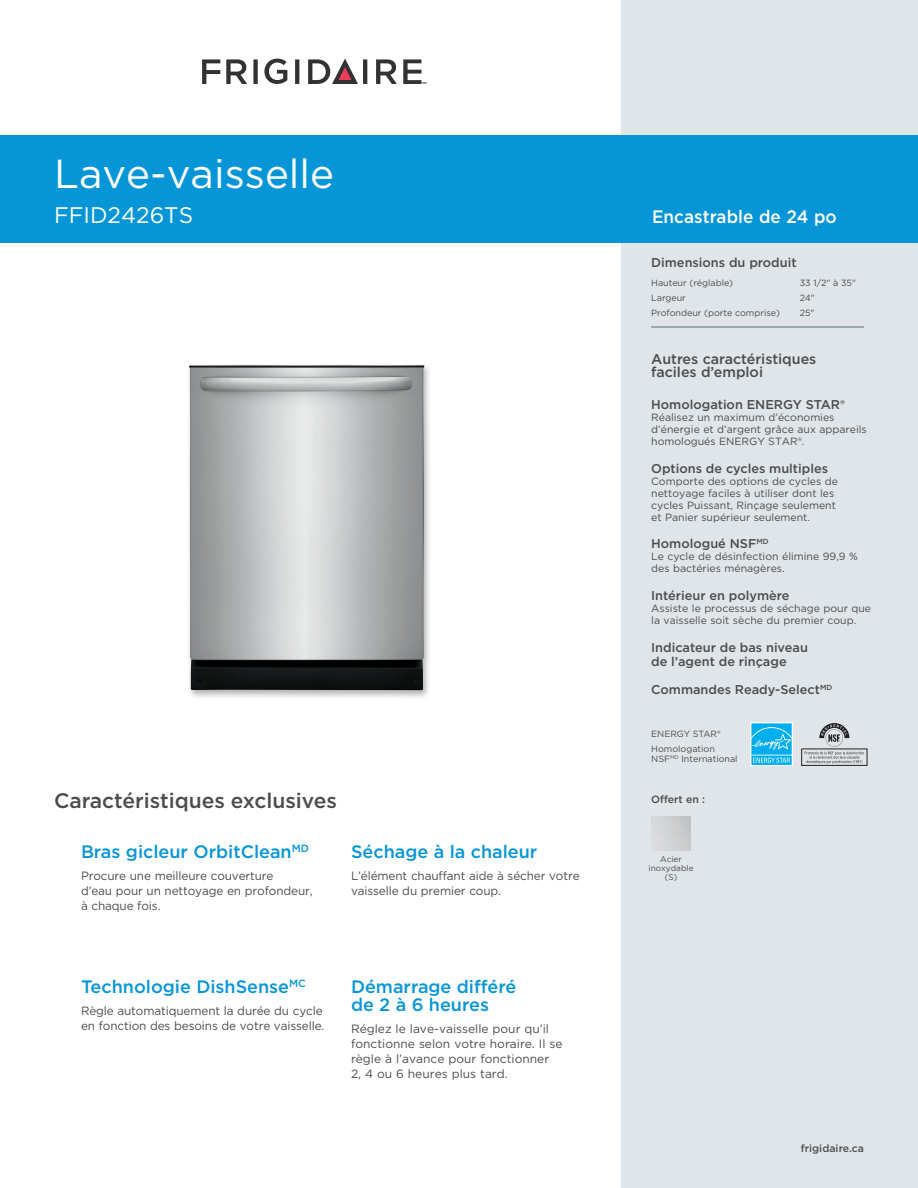
<style>
.page{position:relative;width:918px;height:1188px;background:#fff}
.page>*{position:absolute;margin:0;border:0;box-sizing:border-box;transform-origin:0 0}
.t1{font:40.5px "Gotham";color:#fff}
.t2{font:22.5px "Gotham";color:#fff}
.t3{font:500 21px "Gotham";color:#4b4c4d}
.t4{font:500 18px/18px "Gotham";color:#0696d7}
.t5{font:500 18px "Gotham";color:#fff;scale:.95 1}
.t6{font:500 14.25px/13.5px "Gotham";color:#4b4c4d}
.t7{font:500 12.75px/14.2px "Gotham";color:#4b4c4d}
.t8{font:12px/15px "Gotham";letter-spacing:-.01em;color:#4b4c4d}
.t9{font:10.5px/12px "Gotham";color:#4b4c4d}
.t10{font:500 10.5px "Gotham";letter-spacing:.005em;color:#4b4c4d}
.t11{font:9px/14.5px "Gotham";color:#4b4c4d}
.t12{font:8.25px/9px "Gotham";color:#4b4c4d;text-align:center}
</style>
<div class="page">
<div style="left:621px;top:0;width:297px;height:1188px;background:#dfe5e9"></div>
<svg style="left:264px;top:59px;width:23px;height:25px"></svg>
<svg style="left:202px;top:59px;width:18px;height:25px"></svg>
<svg style="left:226px;top:59px;width:21px;height:25px"></svg>
<svg style="left:253px;top:59px;width:5px;height:25px"></svg>
<svg style="left:295px;top:59px;width:4px;height:25px"></svg>
<svg style="left:376px;top:59px;width:21px;height:25px"></svg>
<svg style="left:308px;top:59px;width:59px;height:25px"></svg>
<svg style="left:403px;top:59px;width:24px;height:25px"></svg>
<div style="left:0;top:135px;width:918px;height:108px;background:#0696d7"></div>
<hr style="left:651px;top:327px;width:213px;height:1px;background:#5b6f7b">
<svg style="left:805px;top:723px;width:59px;height:41px"></svg>
<div style="left:801px;top:749px;width:66px;height:17px;border:1px solid #231f20"></div>
<div style="left:751px;top:723px;width:42px;height:43px;background:#fff"></div>
<svg style="left:751px;top:723px;width:41px;height:42px"></svg>
<div style="left:186px;top:363px;width:246px;height:337px;background:#231f20;opacity:.35"></div>
<img style="left:189px;top:365px;width:235px;height:325px">
<h1 class="t1" style="left:54px;top:147px;width:282px">Lave-vaisselle</h1>
<h2 class="t2" style="left:54px;top:201px;width:141px">FFID2426TS</h2>
<h3 class="t3" style="left:54px;top:787px;width:285px">Caractéristiques exclusives</h3>
<h3 class="t4" style="left:81px;top:843px;width:230px">Bras gicleur OrbitClean<sup>MD</sup></h3>
<p class="t8" style="left:81px;top:868px;width:233px">Procure une meilleure couverture<br>d’eau pour un nettoyage en profondeur, à chaque fois.</p>
<h3 class="t4" style="left:351px;top:843px;width:188px">Séchage à la chaleur</h3>
<p class="t8" style="left:351px;top:868px;width:230px">L’élément chauffant aide à sécher votre vaisselle du premier coup.</p>
<h3 class="t4" style="left:81px;top:977px;width:227px">Technologie DishSense<sup>MC</sup></h3>
<p class="t8" style="left:81px;top:1003px;width:245px">Règle automatiquement la durée du cycle en fonction des besoins de votre vaisselle.</p>
<h3 class="t4" style="left:351px;top:977px;width:167px">Démarrage différé de 2 à 6 heures</h3>
<p class="t8" style="left:351px;top:1021px;width:213px">Réglez le lave-vaisselle pour qu’il fonctionne selon votre horaire. Il se règle à l’avance pour fonctionner<br>2, 4 ou 6 heures plus tard.</p>
<h3 class="t5" style="left:648px;top:205px;width:109px">30" Electric</h3>
<h3 class="t5" style="left:652px;top:205px;width:196px">Encastrable de 24 po</h3>
<p class="t7" style="left:651px;top:255px;width:147px">Dimensions du produit</p>
<p class="t11" style="left:651px;top:276px;width:83px">Hauteur (réglable)</p>
<p class="t11" style="left:800px;top:276px;width:58px">33 1/2" à 35"</p>
<p class="t11" style="left:651px;top:290px;width:36px">Largeur</p>
<p class="t11" style="left:800px;top:290px;width:17px">24"</p>
<p class="t11" style="left:651px;top:305px;width:130px">Profondeur (porte comprise)</p>
<p class="t11" style="left:800px;top:305px;width:16px">25"</p>
<h3 class="t6" style="left:651px;top:352px;width:167px">Autres caractéristiques faciles d’emploi</h3>
<p class="t7" style="left:651px;top:397px;width:195px">Homologation ENERGY STAR®</p>
<p class="t9" style="left:651px;top:411px;width:217px">Réalisez un maximum d’économies d’énergie et d’argent grâce aux appareils homologués ENERGY STAR®.</p>
<p class="t7" style="left:651px;top:461px;width:178px">Options de cycles multiples</p>
<p class="t9" style="left:651px;top:475px;width:188px">Comporte des options de cycles de nettoyage faciles à utiliser dont les cycles Puissant, Rinçage seulement et Panier supérieur seulement.</p>
<p class="t7" style="left:651px;top:537px;width:119px">Homologué NSF<sup>MD</sup></p>
<p class="t9" style="left:651px;top:550px;width:208px">Le cycle de désinfection élimine 99,9 % des bactéries ménagères.</p>
<p class="t7" style="left:651px;top:588px;width:140px">Intérieur en polymère</p>
<p class="t9" style="left:651px;top:602px;width:221px">Assiste le processus de séchage pour que la vaisselle soit sèche du premier coup.</p>
<p class="t7" style="left:651px;top:640px;width:158px">Indicateur de bas niveau de l’agent de rinçage</p>
<p class="t7" style="left:651px;top:682px;width:183px">Commandes Ready-Select<sup>MD</sup></p>
<p class="t11" style="left:651px;top:727px;width:71px">ENERGY STAR®<br>Homologation</p>
<p class="t11" style="left:651px;top:751px;width:88px">NSF<sup>MD</sup> International</p>
<p class="t10" style="left:651px;top:793px;width:55px">Offert en :</p>
<p class="t12" style="left:649px;top:854px;width:46px">Acier inoxydable (S)</p>
<p class="t10" style="left:801px;top:1141px;width:65px">frigidaire.ca</p>
</div>
